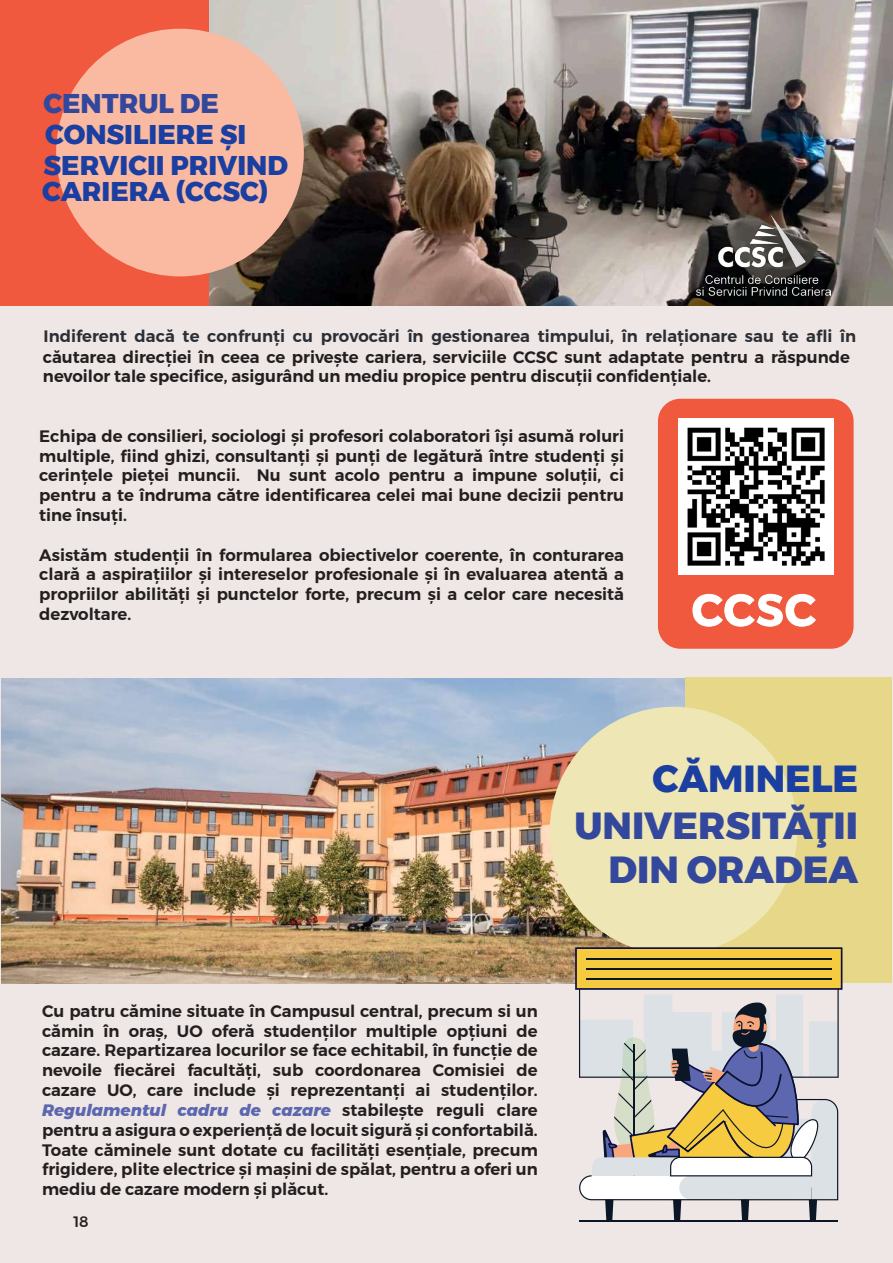
<style>
.page{position:relative;width:893px;height:1263px;background:#efe7e5}
.page>*{position:absolute;margin:0;border:0;box-sizing:border-box;transform-origin:0 0}
.t1{font:500 58.5px "Montserrat";color:#fff}
.t2{font:800 37.65px/44.2px "Montserrat";color:#33479d;text-align:right}
.t3{font:800 37.65px "Montserrat";color:#1b3fa1}
.t4{font:800 27px/31.5px "Montserrat";color:#1b3fa1}
.t5{font:800 27px "Montserrat";color:#33479d}
.t6{font:600 16.5px/19.8px "Montserrat";color:#231f20;text-align:justify}
.t7{font:600 16.5px "Montserrat";color:#2c2e35}
.t8{font:500 15px "Montserrat";color:#231f20}
.s1{font-weight:800;font-style:italic;color:#5c67af}
</style>
<div class="page">
<img style="left:1px;top:678px;width:684px;height:305px">
<img style="left:229px;top:0;width:664px;height:305px">
<div style="left:0;top:0;width:209px;height:305px;background:#f0593e"></div>
<div style="left:685px;top:677px;width:207px;height:306px;background:#e6d888"></div>
<div style="left:56px;top:29px;width:248px;height:247px;background:#fab9a1;border-radius:50%"></div>
<div style="left:550px;top:707px;width:247px;height:247px;background:#efe6b5;border-radius:50%"></div>
<div style="left:658px;top:399px;width:196px;height:250px;background:#f0593e;border-radius:22px"></div>
<img style="left:678px;top:419px;width:155px;height:155px">
<img style="left:696px;top:187px;width:135px;height:119px">
<div style="left:575px;top:947px;width:267px;height:43px;background:#f7cb3f;border:2px solid #0e0f43"></div>
<svg style="left:579px;top:958px;width:260px;height:263px"></svg>
<hr style="left:580px;top:1221px;width:258px;height:1px;background:#0b1626">
<svg style="left:693px;top:594px;width:123px;height:32px"></svg>
<h3 class="t5" style="left:43px;top:82px;width:177px">CENTRUL DE</h3>
<h3 class="t4" style="left:44px;top:119px;width:246px">CONSILIERE ȘI<br>SERVICII PRIVIND</h3>
<h3 class="t4" style="left:42px;top:176px;width:228px">CARIERA (CCSC)</h3>
<p class="t7" style="left:44px;top:323px;width:814px">Indiferent dacă te confrunți cu provocări în gestionarea timpului, în relaționare sau te afli în</p>
<p class="t6" style="left:43px;top:347px;width:808px">căutarea direcției în ceea ce privește cariera, serviciile CCSC sunt adaptate pentru a răspunde nevoilor tale specifice, asigurând un mediu propice pentru discuții confidențiale.</p>
<p class="t6" style="left:39px;top:426px;width:586px">Echipa de consilieri, sociologi și profesori colaboratori își asumă roluri multiple, fiind ghizi, consultanți și punți de legătură între studenți și cerințele pieței muncii. Nu sunt acolo pentru a impune soluții, ci pentru a te îndruma către identificarea celei mai bune decizii pentru tine însuți.</p>
<p class="t6" style="left:39px;top:545px;width:586px">Asistăm studenții în formularea obiectivelor coerente, în conturarea clară a aspirațiilor și intereselor profesionale și în evaluarea atentă a propriilor abilități și punctelor forte, precum și a celor care necesită dezvoltare.</p>
<h1 class="t1" style="left:691px;top:559px;width:128px">ccsc</h1>
<h2 class="t3" style="left:652px;top:748px;width:207px">CĂMINELE</h2>
<h2 class="t2" style="left:574px;top:803px;width:285px">UNIVERSITĂŢII<br>DIN ORADEA</h2>
<p class="t6" style="left:42px;top:1001px;width:497px">Cu patru cămine situate în Campusul central, precum si un cămin în oraș, UO oferă studenților multiple opțiuni de cazare. Repartizarea locurilor se face echitabil, în funcție de nevoile fiecărei facultăți, sub coordonarea Comisiei de cazare UO, care include și reprezentanți ai studenților.<br><span class="s1">Regulamentul cadru de cazare</span> stabilește reguli clare pentru a asigura o experiență de locuit sigură și confortabilă.<br>Toate căminele sunt dotate cu facilități esențiale, precum frigidere, plite electrice și mașini de spălat, pentru a oferi un mediu de cazare modern și plăcut.</p>
<p class="t8" style="left:74px;top:1210px;width:17px">18</p>
</div>
